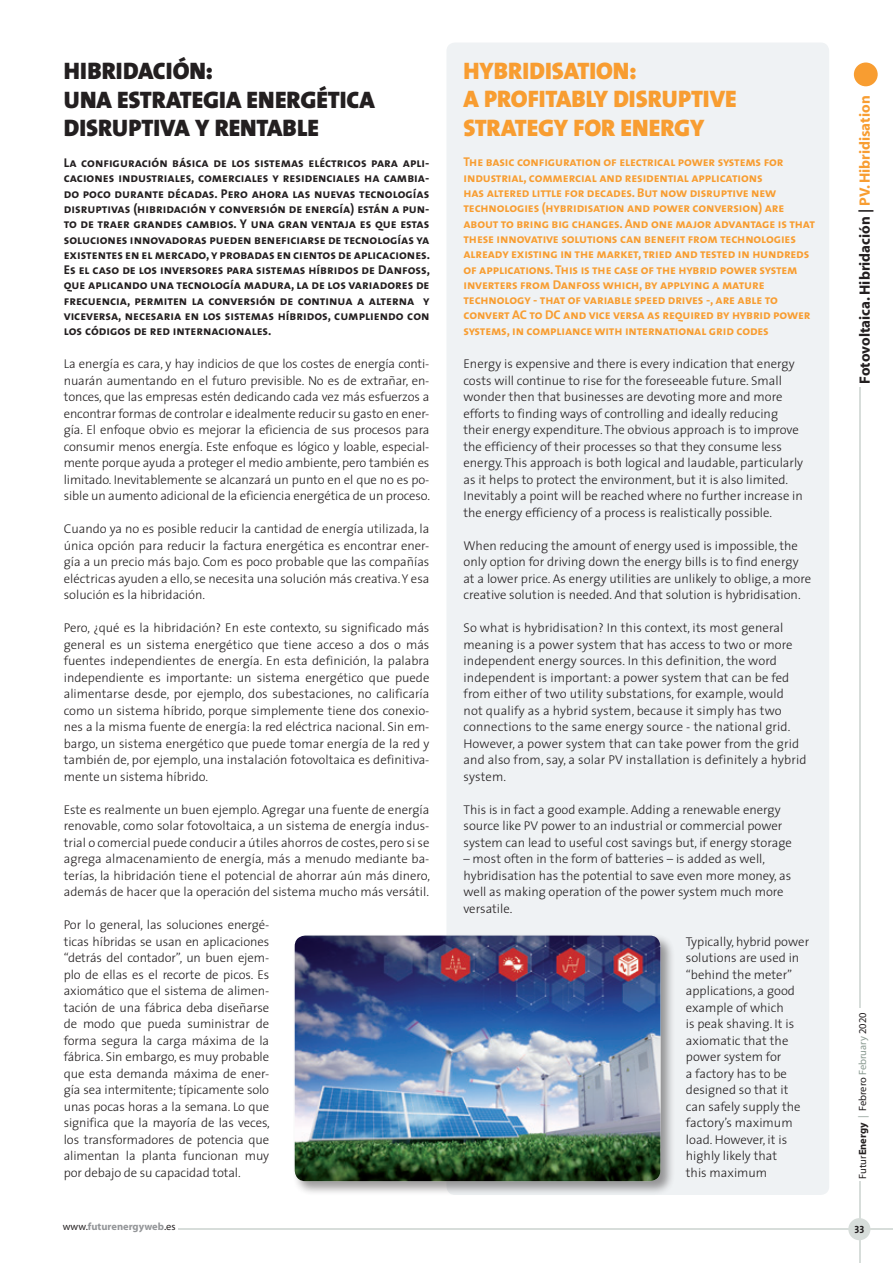
<style>
.page{position:relative;width:893px;height:1263px;background:#fff}
.page>*{position:absolute;margin:0;border:0;box-sizing:border-box;transform-origin:0 0}
.Titular_Grande{font:24px "The Sans Black Caps";color:#231f20}
.Titular_Grande-2{font:24px "The Sans Black Caps";color:#f89d31}
.t1{font:700 15px "Myriad";color:#231f20}
.Texto{font:300 12.75px/16.5px "The Sans";color:#231f20;text-align:justify}
.Texto_ingles{font:300 12.75px/16.5px "The Sans";color:#231f20}
.Titular_Grande-3{font:12.75px/15.3px "The Sans Bold Caps";color:#231f20;text-align:justify}
.Titular_Grande-4{font:12.75px/15.3px "The Sans Bold Caps";letter-spacing:-.01em;color:#f89d31}
.t2{font:10.5px "Myriad";color:#231f20}
.t3{font:700 10.5px "Myriad";color:#939598}
.t4{font:10.5px "The Sans Bold Caps";color:#231f20}
.s1{color:#f89d31}
.s2{font-weight:700}
.s3{color:#8b9b92}
.s4{font-weight:400;color:#231f20}
</style>
<div class="page">
<div style="left:446px;top:43px;width:383px;height:1152px;background:#eff2f4;border-radius:9px"></div>
<div style="left:292px;top:933px;width:383px;height:262px;background:#231f20;opacity:.45"></div>
<img style="left:295px;top:935px;width:365px;height:246px">
<hr style="left:860px;top:388px;width:1px;height:620px;background:#d7ddda">
<div style="left:854px;top:63px;width:24px;height:23px;background:#f89d31;border-radius:50%"></div>
<hr style="left:178px;top:1228px;width:715px;height:2px;background:#d7ddda">
<hr style="left:859px;top:1181px;width:1px;height:82px;background:#d7ddda">
<div style="left:848px;top:1218px;width:22px;height:22px;background:#d7ddda;border-radius:50%"></div>
<p class="Titular_Grande" style="left:64px;top:50px;width:151px">HIBRIDACIÓN:</p>
<p class="Titular_Grande" style="left:64px;top:79px;width:313px">UNA ESTRATEGIA ENERGÉTICA</p>
<p class="Titular_Grande" style="left:64px;top:108px;width:257px">DISRUPTIVA Y RENTABLE</p>
<p class="Titular_Grande-3" style="left:64px;top:155px;width:368px">La configuración básica de los sistemas eléctricos para apli&shy;caciones industriales, comerciales y residenciales ha cambia&shy;do poco durante décadas. Pero ahora las nuevas tecnologías disruptivas (hibridación y conversión de energía) están a pun&shy;to de traer grandes cambios. Y una gran ventaja es que estas soluciones innovadoras pueden beneficiarse de tecnologías ya existentes en el mercado, y probadas en cientos de aplicaciones.<br>Es el caso de los inversores para sistemas híbridos de Danfoss, que aplicando una tecnología madura, la de los variadores de frecuencia, permiten la conversión de continua a alterna y viceversa, necesaria en los sistemas híbridos, cumpliendo con los códigos de red internacionales.</p>
<p class="Texto" style="left:64px;top:355px;width:368px">La energía es cara, y hay indicios de que los costes de energía conti&shy;nuarán aumentando en el futuro previsible. No es de extrañar, en&shy;tonces, que las empresas estén dedicando cada vez más esfuerzos a encontrar formas de controlar e idealmente reducir su gasto en ener&shy;gía. El enfoque obvio es mejorar la eficiencia de sus procesos para consumir menos energía. Este enfoque es lógico y loable, especial&shy;mente porque ayuda a proteger el medio ambiente, pero también es limitado. Inevitablemente se alcanzará un punto en el que no es po&shy;sible un aumento adicional de la eficiencia energética de un proceso.</p>
<p class="Texto" style="left:64px;top:520px;width:367px">Cuando ya no es posible reducir la cantidad de energía utilizada, la única opción para reducir la factura energética es encontrar ener&shy;gía a un precio más bajo. Com es poco probable que las compañías eléctricas ayuden a ello, se necesita una solución más creativa. Y esa solución es la hibridación.</p>
<p class="Texto" style="left:64px;top:619px;width:367px">Pero, ¿qué es la hibridación? En este contexto, su significado más general es un sistema energético que tiene acceso a dos o más fuentes independientes de energía. En esta definición, la palabra independiente es importante: un sistema energético que puede alimentarse desde, por ejemplo, dos subestaciones, no calificaría como un sistema híbrido, porque simplemente tiene dos conexio&shy;nes a la misma fuente de energía: la red eléctrica nacional. Sin em&shy;bargo, un sistema energético que puede tomar energía de la red y también de, por ejemplo, una instalación fotovoltaica es definitiva&shy;mente un sistema híbrido.</p>
<p class="Texto" style="left:64px;top:801px;width:368px">Este es realmente un buen ejemplo. Agregar una fuente de energía renovable, como solar fotovoltaica, a un sistema de energía indus&shy;trial o comercial puede conducir a útiles ahorros de costes, pero si se agrega almacenamiento de energía, más a menudo mediante ba&shy;terías, la hibridación tiene el potencial de ahorrar aún más dinero, además de hacer que la operación del sistema mucho más versátil.</p>
<p class="Texto" style="left:64px;top:916px;width:208px">Por lo general, las soluciones energé&shy;ticas híbridas se usan en aplicaciones “detrás del contador”, un buen ejem&shy;plo de ellas es el recorte de picos. Es axiomático que el sistema de alimen&shy;tación de una fábrica deba diseñarse de modo que pueda suministrar de forma segura la carga máxima de la fábrica. Sin embargo, es muy probable que esta demanda máxima de ener&shy;gía sea intermitente; típicamente solo unas pocas horas a la semana. Lo que significa que la mayoría de las veces, los transformadores de potencia que alimentan la planta funcionan muy por debajo de su capacidad total.</p>
<p class="Titular_Grande-2" style="left:463px;top:50px;width:175px">HYBRIDISATION:</p>
<p class="Titular_Grande-2" style="left:463px;top:79px;width:275px">A PROFITABLY DISRUPTIVE</p>
<p class="Titular_Grande-2" style="left:463px;top:107px;width:242px">STRATEGY FOR ENERGY</p>
<p class="Titular_Grande-4" style="left:463px;top:154px;width:353px">The basic configuration of electrical power systems for industrial, commercial and residential applications<br>has altered little for decades. But now disruptive new technologies (hybridisation and power conversion) are about to bring big changes. And one major advantage is that these innovative solutions can benefit from technologies already existing in the market, tried and tested in hundreds of applications.This is the case of the hybrid power system inverters from Danfoss which, by applying a mature technology - that of variable speed drives -, are able to convert AC to DC and vice versa as required by hybrid power systems, in compliance with international grid codes</p>
<p class="Texto_ingles" style="left:463px;top:355px;width:341px">Energy is expensive and there is every indication that energy costs will continue to rise for the foreseeable future. Small wonder then that businesses are devoting more and more efforts to finding ways of controlling and ideally reducing their energy expenditure. The obvious approach is to improve the efficiency of their processes so that they consume less energy. This approach is both logical and laudable, particularly as it helps to protect the environment, but it is also limited.<br>Inevitably a point will be reached where no further increase in the energy efficiency of a process is realistically possible.</p>
<p class="Texto_ingles" style="left:463px;top:537px;width:349px">When reducing the amount of energy used is impossible, the only option for driving down the energy bills is to find energy at a lower price. As energy utilities are unlikely to oblige, a more creative solution is needed. And that solution is hybridisation.</p>
<p class="Texto_ingles" style="left:463px;top:619px;width:345px">So what is hybridisation? In this context, its most general meaning is a power system that has access to two or more independent energy sources. In this definition, the word independent is important: a power system that can be fed from either of two utility substations, for example, would<br>not qualify as a hybrid system, because it simply has two connections to the same energy source - the national grid.<br>However, a power system that can take power from the grid and also from, say, a solar PV installation is definitely a hybrid system.</p>
<p class="Texto_ingles" style="left:463px;top:801px;width:330px">This is in fact a good example. Adding a renewable energy source like PV power to an industrial or commercial power system can lead to useful cost savings but, if energy storage</p>
<p class="Texto_ingles" style="left:463px;top:850px;width:329px">– most often in the form of batteries – is added as well, hybridisation has the potential to save even more money, as well as making operation of the power system much more versatile.</p>
<p class="Texto_ingles" style="left:686px;top:933px;width:125px">Typically, hybrid power solutions are used in “behind the meter” applications, a good example of which<br>is peak shaving. It is axiomatic that the power system for<br>a factory has to be designed so that it can safely supply the factory’s maximum load. However, it is highly likely that<br>this maximum</p>
<p class="t1" style="left:857px;top:384px;width:290px;rotate:-90deg">Fotovoltaica. Hibridación | <span class="s1">PV. Hibridisation</span></p>
<p class="t2" style="left:857px;top:1178px;width:168px;rotate:-90deg">Futur<span class="s2">Energy</span> <span class="s3">|</span> Febrero <span class="s3">February</span> 2020</p>
<p class="t3" style="left:63px;top:1220px;width:114px"><span class="s4">www.</span>futurenergyweb<span class="s4">.es</span></p>
<p class="t4" style="left:855px;top:1220px;width:11px">33</p>
</div>
